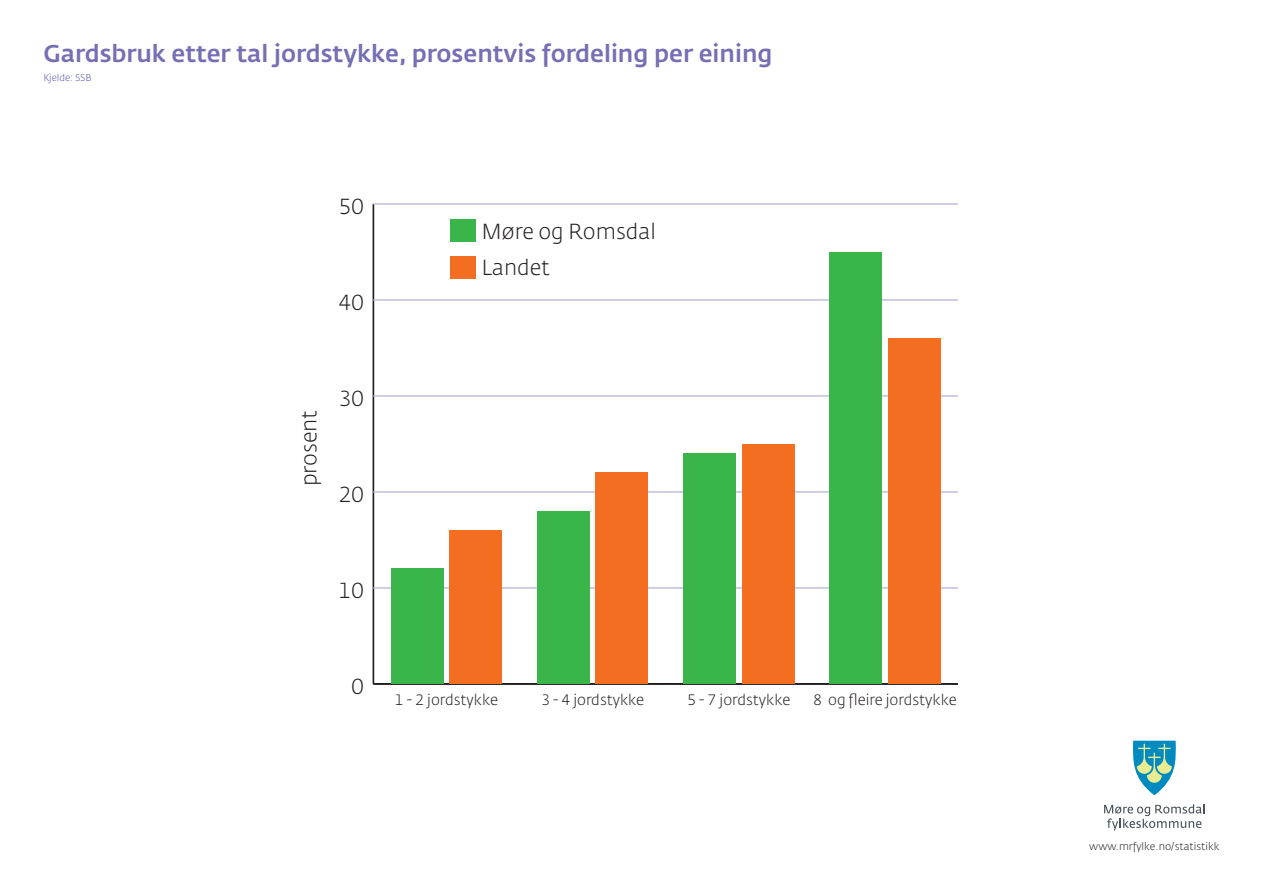
<style>
.page{position:relative;width:1263px;height:893px;background:#fff}
.page>*{position:absolute;margin:0;border:0;box-sizing:border-box;transform-origin:0 0}
.t1{font:500 24px "Fedra Sans Std";color:#756fb3}
.t2{font:300 21.6px "Fedra Sans Std";color:#231f20}
.t3{font:300 15px "Fedra Sans Std";color:#231f20}
.t4{font:300 10.5px "Fedra Sans Std";color:#231f20}
.t5{font:300 9.75px "Fedra Sans Std";color:#5a57a5}
</style>
<div class="page">
<hr style="left:373px;top:204px;width:1px;height:480px;background:#231f20">
<hr style="left:373px;top:683px;width:585px;height:2px;background:#231f20">
<hr style="left:373px;top:587px;width:585px;height:2px;background:#c6c4e1">
<hr style="left:373px;top:491px;width:585px;height:2px;background:#c6c4e1">
<hr style="left:373px;top:395px;width:585px;height:2px;background:#c6c4e1">
<hr style="left:373px;top:299px;width:585px;height:2px;background:#c6c4e1">
<hr style="left:373px;top:203px;width:585px;height:2px;background:#c6c4e1">
<div style="left:449px;top:530px;width:53px;height:154px;background:#f36e21"></div>
<div style="left:595px;top:473px;width:53px;height:211px;background:#f36e21"></div>
<div style="left:742px;top:444px;width:52px;height:240px;background:#f36e21"></div>
<div style="left:888px;top:338px;width:52px;height:346px;background:#f36e21"></div>
<div style="left:391px;top:569px;width:52px;height:115px;background:#3ab54a"></div>
<div style="left:537px;top:511px;width:53px;height:173px;background:#3ab54a"></div>
<div style="left:683px;top:453px;width:53px;height:231px;background:#3ab54a"></div>
<div style="left:829px;top:252px;width:53px;height:432px;background:#3ab54a"></div>
<div style="left:450px;top:256px;width:26px;height:22px;background:#f36e21"></div>
<div style="left:450px;top:220px;width:26px;height:22px;background:#3ab54a"></div>
<svg style="left:1104px;top:804px;width:101px;height:26px"></svg>
<svg style="left:1133px;top:741px;width:43px;height:54px"></svg>
<h1 class="t1" style="left:43px;top:39px;width:731px">Gardsbruk etter tal jordstykke, prosentvis fordeling per eining</h1>
<p class="t5" style="left:43px;top:72px;width:50px">Kjelde: SSB</p>
<h2 class="t2" style="left:338px;top:193px;width:27px">50</h2>
<h2 class="t2" style="left:338px;top:289px;width:27px">40</h2>
<h2 class="t2" style="left:295px;top:486px;width:78px;rotate:-90deg">prosent</h2>
<h2 class="t2" style="left:338px;top:385px;width:27px">30</h2>
<h2 class="t2" style="left:338px;top:481px;width:27px">20</h2>
<h2 class="t2" style="left:338px;top:577px;width:27px">10</h2>
<h2 class="t2" style="left:351px;top:673px;width:14px">0</h2>
<h2 class="t2" style="left:482px;top:218px;width:176px">Møre og Romsdal</h2>
<h2 class="t2" style="left:482px;top:254px;width:70px">Landet</h2>
<p class="t3" style="left:395px;top:691px;width:105px">1 - 2 jordstykke</p>
<p class="t3" style="left:541px;top:691px;width:105px">3 - 4 jordstykke</p>
<p class="t3" style="left:687px;top:691px;width:105px">5 - 7 jordstykke</p>
<p class="t3" style="left:813px;top:691px;width:145px">8 og fleire jordstykke</p>
<p class="t4" style="left:1089px;top:840px;width:132px">www.mrfylke.no/statistikk</p>
</div>
